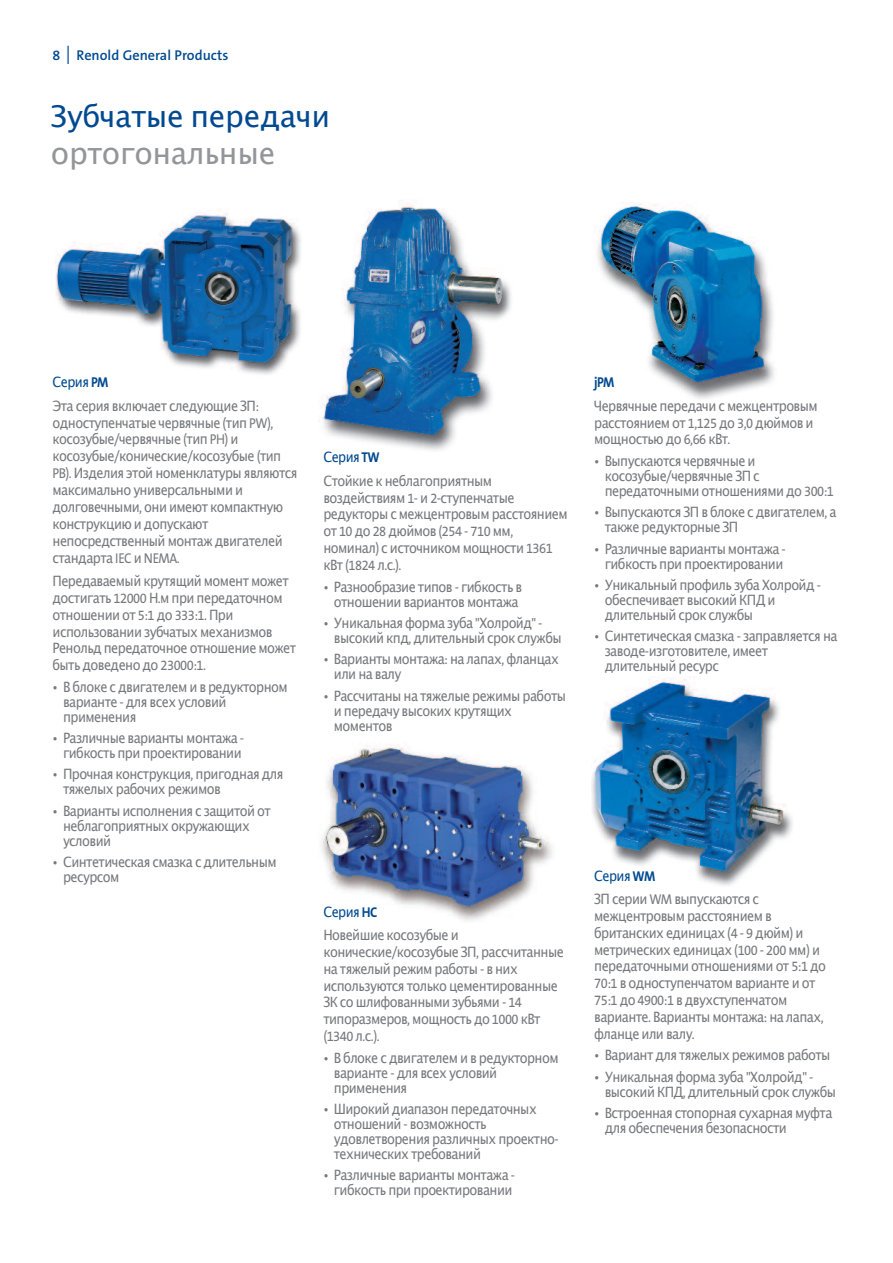
<style>
.page{position:relative;width:893px;height:1263px;background:#fff}
.page>*{position:absolute;margin:0;border:0;box-sizing:border-box;transform-origin:0 0}
.t1{font:30px "Lucida Grande";letter-spacing:-.015em;color:#014990}
.t2{font:30px "Lucida Grande";letter-spacing:-.01em;color:#939598}
.t3{font:14.25px/15px "Lucida Grande";letter-spacing:-.045em;color:#76787b;scale:.9 1}
.t4{font:14.25px "The Sans B5 Plain";letter-spacing:-.04em;color:#76787b;scale:.9 1}
.t5{font:600 14.25px "The Sans B6";color:#014990}
.t6{font:700 14.25px "The Sans B7";color:#014990;scale:.9 1}
.s1{font-size:27px}
.s2{color:#014990}
.s3{font-family:"The Sans B7";font-weight:700;color:#014990}
.s4{font-family:"The Sans B5 Plain"}
.s5{font-family:"Lucida Grande"}
</style>
<div class="page">
<img style="left:320px;top:744px;width:232px;height:177px">
<img style="left:596px;top:203px;width:178px;height:196px">
<img style="left:591px;top:678px;width:202px;height:208px">
<img style="left:322px;top:200px;width:189px;height:251px">
<img style="left:55px;top:213px;width:246px;height:162px">
<p class="t5" style="left:53px;top:47px;width:177px">8 <span class="s1">I</span> Renold General Products</p>
<h1 class="t1" style="left:51px;top:98px;width:281px">Зубчатые передачи</h1>
<h1 class="t2" style="left:51px;top:135px;width:226px">ортогональные</h1>
<p class="t3" style="left:53px;top:370px;width:231px;line-height:23.2px"><span class="s2">Серия</span> <span class="s3">PM<br></span>Эта серия включает следующие ЗП<span class="s4">:</span></p>
<p class="t3" style="left:53px;top:414px;width:274px;line-height:16.8px">одноступенчатые червячные <span class="s4">(</span>тип <span class="s4">PW), </span>косозубые<span class="s4">/</span>червячные <span class="s4">(</span>тип <span class="s4">PH)</span> и косозубые<span class="s4">/</span>конические<span class="s4">/</span>косозубые <span class="s4">(</span>тип <span class="s4">PB).</span> Изделия этой номенклатуры являются максимально универсальными и долговечными<span class="s4">,</span> они имеют компактную конструкцию и допускают непосредственный монтаж двигателей стандарта <span class="s4">IEC</span> и <span class="s4">NEMA.</span></p>
<p class="t3" style="left:53px;top:572px;width:272px;line-height:16.8px">Передаваемый крутящий момент может достигать <span class="s4">12000</span> Н<span class="s4">.</span>м при передаточном отношении от <span class="s4">5:1</span> до <span class="s4">333:1.</span> При использовании зубчатых механизмов Ренольд передаточное отношение может быть доведено до <span class="s4">23000:1.</span></p>
<p class="t3" style="left:63px;top:679px;width:251px;text-indent:-10px"><span class="s4">•</span> В блоке с двигателем и в редукторном варианте <span class="s4">-</span> для всех условий применения</p>
<p class="t3" style="left:53px;top:730px;width:214px;text-align:center"><span class="s4">•</span> Различные варианты монтажа <span class="s4">- </span>гибкость при проектировании</p>
<p class="t3" style="left:63px;top:766px;width:247px;text-indent:-10px"><span class="s4">•</span> Прочная конструкция<span class="s4">,</span> пригодная для тяжелых рабочих режимов</p>
<p class="t3" style="left:63px;top:803px;width:232px;text-indent:-10px"><span class="s4">•</span> Варианты исполнения с защитой от неблагоприятных окружающих условий</p>
<p class="t3" style="left:63px;top:854px;width:239px;text-indent:-10px"><span class="s4">•</span> Синтетическая смазка с длительным ресурсом</p>
<p class="t3" style="left:323px;top:445px;width:189px;line-height:23.2px"><span class="s2">Серия</span> <span class="s3">TW<br></span>Стойкие к неблагоприятным</p>
<p class="t3" style="left:323px;top:489px;width:273px;line-height:16.8px">воздействиям <span class="s4">1-</span> и <span class="s4">2-</span>ступенчатые редукторы с межцентровым расстоянием</p>
<p class="t4" style="left:323px;top:524px;width:212px"><span class="s5">от</span> 10 <span class="s5">до</span> 28 <span class="s5">дюймов</span> (254 - 710 <span class="s5">мм</span>,</p>
<p class="t3" style="left:323px;top:540px;width:256px">номинал<span class="s4">)</span> с источником мощности <span class="s4">1361</span></p>
<p class="t4" style="left:323px;top:558px;width:88px"><span class="s5">кВт</span> (1824 <span class="s5">л</span>.<span class="s5">с</span>.).</p>
<p class="t3" style="left:323px;top:579px;width:222px;text-align:center"><span class="s4">•</span> Разнообразие типов <span class="s4">-</span> гибкость в отношении вариантов монтажа</p>
<p class="t3" style="left:334px;top:615px;width:255px;text-indent:-11px"><span class="s4">•</span> Уникальная форма зуба <span class="s4">"</span>Холройд<span class="s4">" - </span>высокий кпд<span class="s4">,</span> длительный срок службы</p>
<p class="t3" style="left:334px;top:651px;width:252px;text-indent:-11px"><span class="s4">•</span> Варианты монтажа<span class="s4">:</span> на лапах<span class="s4">,</span> фланцах или на валу</p>
<p class="t3" style="left:334px;top:688px;width:259px;text-indent:-10px"><span class="s4">•</span> Рассчитаны на тяжелые режимы работы и передачу высоких крутящих моментов</p>
<p class="t6" style="left:594px;top:375px;width:24px">jPM</p>
<p class="t3" style="left:594px;top:397px;width:250px;line-height:16.8px">Червячные передачи с межцентровым расстоянием от <span class="s4">1,125</span> до <span class="s4">3,0</span> дюймов и мощностью до <span class="s4">6,66</span> кВт<span class="s4">.</span></p>
<p class="t3" style="left:605px;top:453px;width:256px;text-indent:-10px"><span class="s4">•</span> Выпускаются червячные и косозубые<span class="s4">/</span>червячные ЗП с передаточными отношениями до <span class="s4">300:1</span></p>
<p class="t3" style="left:605px;top:504px;width:259px;text-indent:-11px"><span class="s4">•</span> Выпускаются ЗП в блоке с двигателем<span class="s4">,</span> а также редукторные ЗП</p>
<p class="t3" style="left:594px;top:541px;width:214px;text-align:center"><span class="s4">•</span> Различные варианты монтажа <span class="s4">- </span>гибкость при проектировании</p>
<p class="t3" style="left:605px;top:577px;width:242px;text-indent:-10px"><span class="s4">•</span> Уникальный профиль зуба Холройд <span class="s4">- </span>обеспечивает высокий КПД и длительный срок службы</p>
<p class="t3" style="left:605px;top:628px;width:260px;text-indent:-10px"><span class="s4">•</span> Синтетическая смазка <span class="s4">-</span> заправляется на заводе<span class="s4">-</span>изготовителе<span class="s4">,</span> имеет длительный ресурс</p>
<p class="t3" style="left:323px;top:900px;width:152px;line-height:23.2px"><span class="s2">Серия</span> <span class="s3">HC<br></span>Новейшие косозубые и</p>
<p class="t3" style="left:323px;top:943px;width:269px;line-height:16.8px">конические<span class="s4">/</span>косозубые ЗП<span class="s4">,</span> рассчитанные на тяжелый режим работы <span class="s4">-</span> в них используются только цементированные ЗК со шлифованными зубьями <span class="s4">- 14 </span>типоразмеров<span class="s4">,</span> мощность до <span class="s4">1000</span> кВт</p>
<p class="t4" style="left:323px;top:1029px;width:64px">(1340 <span class="s5">л</span>.<span class="s5">с</span>.).</p>
<p class="t3" style="left:334px;top:1050px;width:251px;text-indent:-10px"><span class="s4">•</span> В блоке с двигателем и в редукторном варианте <span class="s4">-</span> для всех условий применения</p>
<p class="t3" style="left:334px;top:1101px;width:251px;text-indent:-10px"><span class="s4">•</span> Широкий диапазон передаточных отношений <span class="s4">-</span> возможность удовлетворения различных проектно&shy;технических требований</p>
<p class="t3" style="left:323px;top:1167px;width:214px;text-align:center"><span class="s4">•</span> Различные варианты монтажа <span class="s4">- </span>гибкость при проектировании</p>
<p class="t3" style="left:594px;top:864px;width:185px;line-height:23.2px"><span class="s2">Серия</span> <span class="s3">WM<br></span>ЗП серии <span class="s4">WM</span> выпускаются с</p>
<p class="t3" style="left:594px;top:907px;width:259px;line-height:17px">межцентровым расстоянием в британских единицах <span class="s4">(4 - 9</span> дюйм<span class="s4">)</span> и метрических единицах <span class="s4">(100 - 200</span> мм<span class="s4">)</span> и передаточными отношениями от <span class="s4">5:1</span> до<br><span class="s4">70:1</span> в одноступенчатом варианте и от<br><span class="s4">75:1</span> до <span class="s4">4900:1</span> в двухступенчатом варианте<span class="s4">.</span> Варианты монтажа<span class="s4">:</span> на лапах<span class="s4">, </span>фланце или валу<span class="s4">.</span></p>
<p class="t3" style="left:594px;top:1047px;width:264px"><span class="s4">•</span> Вариант для тяжелых режимов работы</p>
<p class="t3" style="left:605px;top:1069px;width:259px;text-indent:-11px"><span class="s4">•</span> Уникальная форма зуба <span class="s4">"</span>Холройд<span class="s4">" - </span>высокий КПД<span class="s4">,</span> длительный срок службы</p>
<p class="t3" style="left:605px;top:1105px;width:255px;text-indent:-10px"><span class="s4">•</span> Встроенная стопорная сухарная муфта для обеспечения безопасности</p>
</div>
